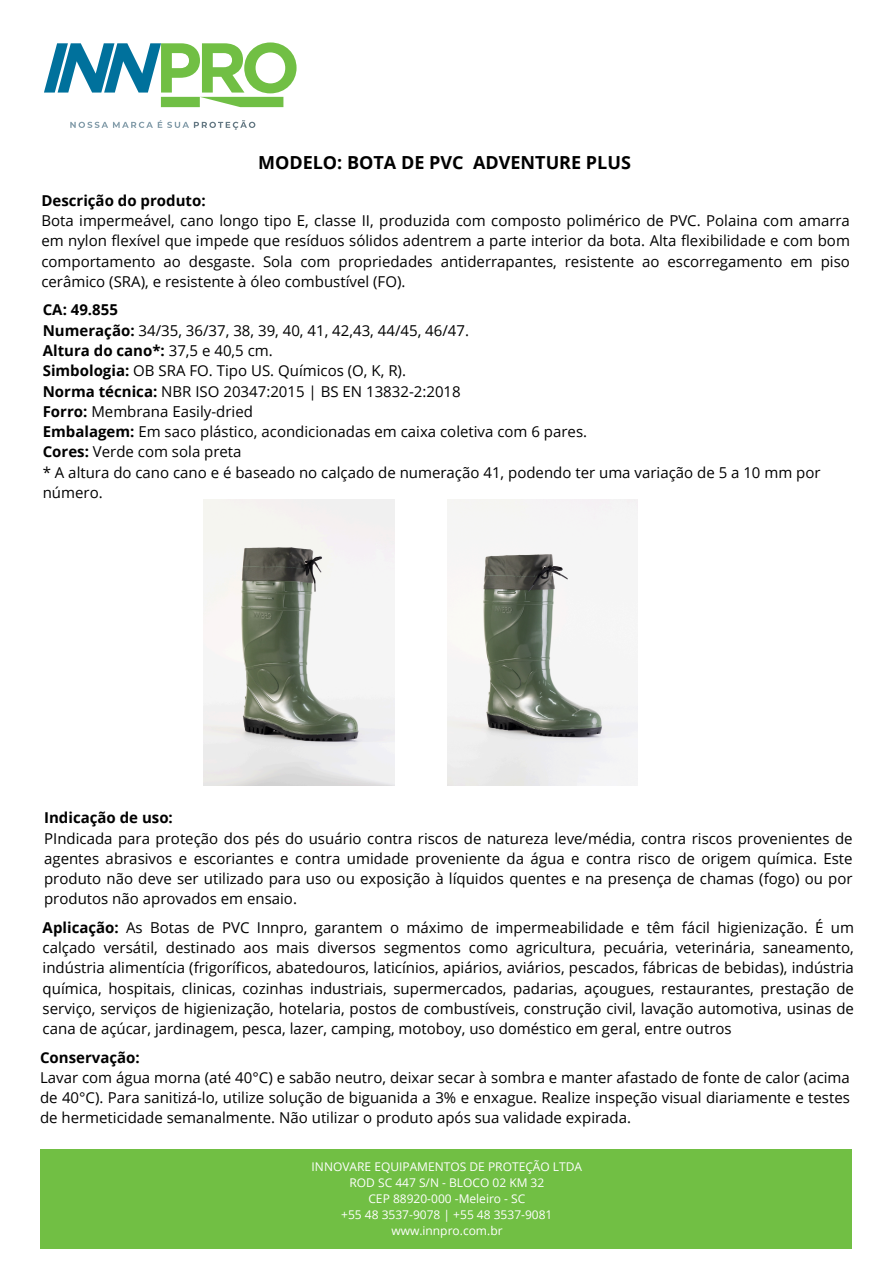
<style>
.page{position:relative;width:894px;height:1264px;background:#fff}
.page>*{position:absolute;margin:0;border:0;box-sizing:border-box;transform-origin:0 0}
.t1{font:700 18px "Open Sans";color:#000}
.t2{font:15px/20.2px "Open Sans";color:#000}
.t3{font:12px "Open Sans";color:#fff}
.s1{font-weight:700}
</style>
<div class="page">
<svg style="left:70px;top:120px;width:185px;height:10px"></svg>
<svg style="left:44px;top:42px;width:252px;height:65px"></svg>
<div style="left:40px;top:1149px;width:811px;height:99px;background:#71bf44"></div>
<img style="left:204px;top:499px;width:190px;height:286px">
<img style="left:447px;top:499px;width:190px;height:286px">
<p class="t1" style="left:258px;top:149px;width:374px">MODELO: BOTA DE PVC ADVENTURE PLUS</p>
<h1 class="t2" style="left:41px;top:190px;width:809px"><span class="s1">Descrição do produto:<br></span>Bota impermeável, cano longo tipo E, classe II, produzida com composto polimérico de PVC. Polaina com amarra em nylon flexível que impede que resíduos sólidos adentrem a parte interior da bota. Alta flexibilidade e com bom comportamento ao desgaste. Sola com propriedades antiderrapantes, resistente ao escorregamento em piso cerâmico (SRA), e resistente à óleo combustível (FO).</h1>
<p class="t2" style="left:43px;top:299px;width:779px"><span class="s1">CA: 49.855<br>Numeração:</span> 34/35, 36/37, 38, 39, 40, 41, 42,43, 44/45, 46/47.<br><span class="s1">Altura do cano*:</span> 37,5 e 40,5 cm.<br><span class="s1">Simbologia:</span> OB SRA FO. Tipo US. Químicos (O, K, R).<br><span class="s1">Norma técnica:</span> NBR ISO 20347:2015 | BS EN 13832-2:2018<br><span class="s1">Forro:</span> Membrana Easily-dried<br><span class="s1">Embalagem:</span> Em saco plástico, acondicionadas em caixa coletiva com 6 pares.<br><span class="s1">Cores:</span> Verde com sola preta<br>* A altura do cano cano e é baseado no calçado de numeração 41, podendo ter uma variação de 5 a 10 mm por número.</p>
<h2 class="t2" style="left:44px;top:807px;width:809px"><span class="s1">Indicação de uso:<br></span>PIndicada para proteção dos pés do usuário contra riscos de natureza leve/média, contra riscos provenientes de agentes abrasivos e escoriantes e contra umidade proveniente da água e contra risco de origem química. Este produto não deve ser utilizado para uso ou exposição à líquidos quentes e na presença de chamas (fogo) ou por produtos não aprovados em ensaio.</h2>
<p class="t2" style="left:43px;top:916px;width:812px;text-align:justify"><span class="s1">Aplicação:</span> As Botas de PVC Innpro, garantem o máximo de impermeabilidade e têm fácil higienização. É um calçado versátil, destinado aos mais diversos segmentos como agricultura, pecuária, veterinária, saneamento, indústria alimentícia (frigoríficos, abatedouros, laticínios, apiários, aviários, pescados, fábricas de bebidas), indústria química, hospitais, clinicas, cozinhas industriais, supermercados, padarias, açougues, restaurantes, prestação de serviço, serviços de higienização, hotelaria, postos de combustíveis, construção civil, lavação automotiva, usinas de cana de açúcar, jardinagem, pesca, lazer, camping, motoboy, uso doméstico em geral, entre outros</p>
<h2 class="t2" style="left:40px;top:1046px;width:811px"><span class="s1">Conservação:<br></span>Lavar com água morna (até 40°C) e sabão neutro, deixar secar à sombra e manter afastado de fonte de calor (acima de 40°C). Para sanitizá-lo, utilize solução de biguanida a 3% e enxague. Realize inspeção visual diariamente e testes de hermeticidade semanalmente. Não utilizar o produto após sua validade expirada.</h2>
<p class="t3" style="left:311px;top:1157px;width:272px">INNOVARE EQUIPAMENTOS DE PROTEÇÃO LTDA</p>
<p class="t3" style="left:349px;top:1173px;width:196px">ROD SC 447 S/N - BLOCO 02 KM 32</p>
<h2 class="t3" style="left:368px;top:1189px;width:158px">CEP 88920-000 -Meleiro - SC</h2>
<h2 class="t3" style="left:341px;top:1205px;width:213px">+55 48 3537-9078 | +55 48 3537-9081</h2>
<h2 class="t3" style="left:391px;top:1221px;width:113px">www.innpro.com.br</h2>
</div>
